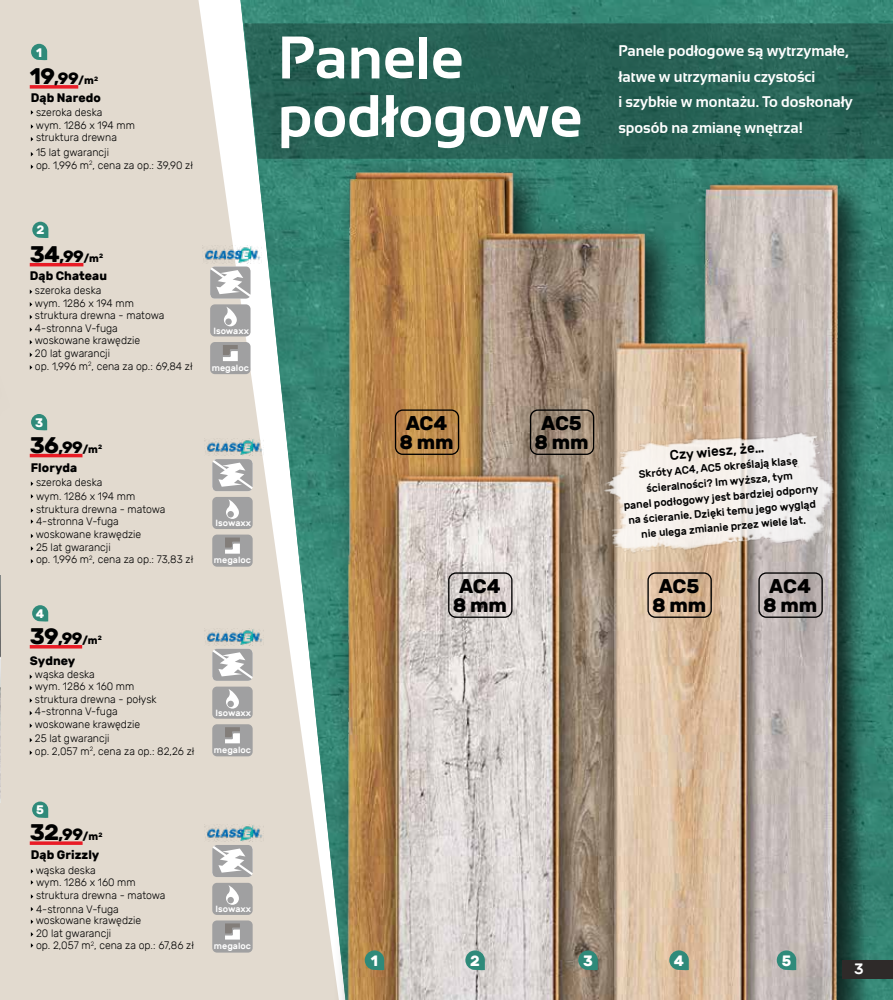
<style>
.page{position:relative;width:893px;height:1000px;background:#fff}
.page>*{position:absolute;margin:0;border:0;box-sizing:border-box;transform-origin:0 0}
.t1{font:700 60px/58.5px "Sansation";color:#fff}
.t2{font:700 19.8px/18.9px "Rubik";letter-spacing:-.01em;color:#000;text-align:center}
.t3{font:700 16.5px "Rubik";letter-spacing:-.03em;color:#000}
.t4{font:700 15.45px/25.5px "Sansation";color:#fff}
.t5{font:700 15px "Rubik";color:#fff}
.t6{font:500 15px "Rubik";color:#fff}
.t7{font:500 13.95px "Rubik";color:#000}
.t8{font:700 12.3px "Rubik";letter-spacing:.005em;color:#000}
.t9{font:700 12.3px "Rubik";color:#fff}
.t10{font:300 10.8px/12.6px "Rubik";color:#000}
.t11{font:500 10.8px/15px "Rubik";color:#000;text-align:center}
.t12{font:500 9px "Rubik";color:#fff}
.s1{font-size:22.5px}
.s2{font-size:10.8px}
</style>
<div class="page">
<div style="left:0;top:0;width:237px;height:999px;background:#e2dacf"></div>
<img style="left:240px;top:0;width:653px;height:33px">
<img style="left:237px;top:159px;width:656px;height:840px">
<svg style="left:30px;top:453px;width:52px;height:4px"></svg>
<svg style="left:30px;top:85px;width:48px;height:4px"></svg>
<div style="left:395px;top:409px;width:64px;height:46px;border:1px solid #000;border-radius:7px"></div>
<div style="left:530px;top:409px;width:64px;height:46px;border:1px solid #000;border-radius:7px"></div>
<div style="left:758px;top:572px;width:65px;height:45px;border:1px solid #000;border-radius:7px"></div>
<div style="left:448px;top:572px;width:64px;height:45px;border:1px solid #000;border-radius:7px"></div>
<div style="left:647px;top:572px;width:65px;height:45px;border:1px solid #000;border-radius:7px"></div>
<hr style="left:30px;top:645px;width:52px;height:3px;background:#e91b25">
<img style="left:204px;top:824px;width:59px;height:17px">
<svg style="left:212px;top:844px;width:41px;height:32px"></svg>
<div style="left:212px;top:882px;width:41px;height:32px;background:#a0a0a1;border-radius:5px"></div>
<svg style="left:226px;top:885px;width:13px;height:19px"></svg>
<div style="left:227px;top:896px;width:7px;height:7px;background:#a0a0a1;border-radius:50%"></div>
<div style="left:212px;top:920px;width:41px;height:32px;background:#a0a0a1;border-radius:5px"></div>
<svg style="left:225px;top:923px;width:15px;height:16px"></svg>
<img style="left:204px;top:438px;width:59px;height:17px">
<svg style="left:212px;top:459px;width:41px;height:32px"></svg>
<div style="left:212px;top:497px;width:41px;height:32px;background:#a0a0a1;border-radius:5px"></div>
<svg style="left:226px;top:499px;width:13px;height:20px"></svg>
<div style="left:227px;top:511px;width:7px;height:6px;background:#a0a0a1;border-radius:50%"></div>
<div style="left:212px;top:534px;width:41px;height:32px;background:#a0a0a1;border-radius:5px"></div>
<svg style="left:225px;top:537px;width:15px;height:16px"></svg>
<img style="left:204px;top:628px;width:59px;height:17px">
<svg style="left:212px;top:648px;width:41px;height:32px"></svg>
<div style="left:212px;top:686px;width:41px;height:32px;background:#a0a0a1;border-radius:5px"></div>
<svg style="left:226px;top:689px;width:13px;height:19px"></svg>
<div style="left:227px;top:700px;width:7px;height:7px;background:#a0a0a1;border-radius:50%"></div>
<div style="left:212px;top:724px;width:41px;height:32px;background:#a0a0a1;border-radius:5px"></div>
<svg style="left:225px;top:727px;width:15px;height:16px"></svg>
<hr style="left:30px;top:841px;width:53px;height:3px;background:#e91b25">
<hr style="left:30px;top:263px;width:53px;height:3px;background:#e91b25">
<img style="left:202px;top:246px;width:59px;height:17px">
<svg style="left:210px;top:266px;width:41px;height:32px"></svg>
<div style="left:210px;top:304px;width:41px;height:32px;background:#a0a0a1;border-radius:5px"></div>
<svg style="left:224px;top:307px;width:13px;height:19px"></svg>
<div style="left:225px;top:318px;width:7px;height:7px;background:#a0a0a1;border-radius:50%"></div>
<div style="left:210px;top:342px;width:41px;height:32px;background:#a0a0a1;border-radius:5px"></div>
<svg style="left:223px;top:345px;width:15px;height:16px"></svg>
<svg style="left:365px;top:950px;width:19px;height:20px"></svg>
<svg style="left:31px;top:44px;width:16px;height:16px"></svg>
<svg style="left:32px;top:222px;width:16px;height:16px"></svg>
<svg style="left:31px;top:414px;width:16px;height:16px"></svg>
<svg style="left:32px;top:605px;width:16px;height:16px"></svg>
<svg style="left:32px;top:801px;width:16px;height:16px"></svg>
<svg style="left:465px;top:950px;width:20px;height:20px"></svg>
<svg style="left:578px;top:950px;width:20px;height:20px"></svg>
<svg style="left:669px;top:950px;width:20px;height:20px"></svg>
<svg style="left:777px;top:950px;width:19px;height:20px"></svg>
<img style="left:594px;top:408px;width:253px;height:155px">
<svg style="left:244px;top:23px;width:649px;height:136px;background:#2b6458"></svg>
<img style="left:0;top:575px;width:1px;height:227px">
<div style="left:0;top:246px;width:16px;height:190px;background:#e2dacf"></div>
<div style="left:843px;top:959px;width:50px;height:19px;background:#2e2a29"></div>
<p class="t9" style="left:36px;top:45px;width:8px">1</p>
<h3 class="t3" style="left:30px;top:69px;width:70px"><span class="s1">19</span>,99<span class="s2">/m</span><sup>2</sup></h3>
<p class="t8" style="left:31px;top:91px;width:71px">Dąb Naredo</p>
<p class="t10" style="left:36px;top:106px;width:101px">szeroka deska<br>wym. 1286 x 194 mm struktura drewna</p>
<p class="t10" style="left:36px;top:146px;width:158px">15 lat gwarancji<br>op. 1,996 m<sup>2</sup>, cena za op.: 39,90 zł</p>
<p class="t9" style="left:36px;top:223px;width:9px">2</p>
<h3 class="t3" style="left:30px;top:246px;width:75px"><span class="s1">34</span>,99<span class="s2">/m</span><sup>2</sup></h3>
<p class="t8" style="left:30px;top:268px;width:79px">Dąb Chateau</p>
<p class="t10" style="left:35px;top:284px;width:159px">szeroka deska<br>wym. 1286 x 194 mm<br>struktura drewna - matowa<br>4-stronna V-fuga<br>woskowane krawędzie<br>20 lat gwarancji<br>op. 1,996 m<sup>2</sup>, cena za op.: 69,84 zł</p>
<p class="t9" style="left:35px;top:415px;width:10px">3</p>
<h3 class="t3" style="left:30px;top:437px;width:74px"><span class="s1">36</span>,99<span class="s2">/m</span><sup>2</sup></h3>
<p class="t8" style="left:31px;top:460px;width:48px">Floryda</p>
<p class="t10" style="left:36px;top:475px;width:101px;line-height:14.1px">szeroka deska<br>wym. 1286 x 194 mm</p>
<p class="t10" style="left:36px;top:502px;width:159px">struktura drewna - matowa<br>4-stronna V-fuga<br>woskowane krawędzie<br>25 lat gwarancji<br>op. 1,996 m<sup>2</sup>, cena za op.: 73,83 zł</p>
<p class="t9" style="left:36px;top:606px;width:10px">4</p>
<h3 class="t3" style="left:30px;top:628px;width:74px"><span class="s1">39</span>,99<span class="s2">/m</span><sup>2</sup></h3>
<p class="t8" style="left:30px;top:653px;width:47px">Sydney</p>
<p class="t10" style="left:35px;top:667px;width:123px">wąska deska<br>wym. 1286 x 160 mm struktura drewna - połysk<br>4-stronna V-fuga woskowane krawędzie</p>
<p class="t10" style="left:35px;top:732px;width:161px">25 lat gwarancji<br>op. 2,057 m<sup>2</sup>, cena za op.: 82,26 zł</p>
<p class="t12" style="left:213px;top:325px;width:37px">Isowaxx</p>
<p class="t12" style="left:212px;top:362px;width:39px">megaloc</p>
<p class="t12" style="left:216px;top:518px;width:37px">Isowaxx</p>
<p class="t12" style="left:214px;top:555px;width:39px">megaloc</p>
<p class="t12" style="left:216px;top:707px;width:37px">Isowaxx</p>
<p class="t12" style="left:214px;top:744px;width:39px">megaloc</p>
<p class="t9" style="left:36px;top:802px;width:9px">5</p>
<h3 class="t3" style="left:30px;top:824px;width:74px"><span class="s1">32</span>,99<span class="s2">/m</span><sup>2</sup></h3>
<p class="t8" style="left:31px;top:847px;width:70px">Dąb Grizzly</p>
<p class="t10" style="left:36px;top:863px;width:131px">wąska deska<br>wym. 1286 x 160 mm struktura drewna - matowa</p>
<p class="t10" style="left:36px;top:903px;width:107px;line-height:11.1px">4-stronna V-fuga woskowane krawędzie</p>
<p class="t10" style="left:36px;top:926px;width:159px">20 lat gwarancji<br>op. 2,057 m<sup>2</sup>, cena za op.: 67,86 zł</p>
<p class="t12" style="left:216px;top:903px;width:37px">Isowaxx</p>
<p class="t12" style="left:214px;top:940px;width:39px">megaloc</p>
<h1 class="t1" style="left:278px;top:28px;width:306px">Panele podłogowe</h1>
<h3 class="t4" style="left:618px;top:38px;width:236px">Panele podłogowe są wytrzymałe, łatwe w utrzymaniu czystości<br>i szybkie w montażu. To doskonały sposób na zmianę wnętrza!</h3>
<h2 class="t2" style="left:399px;top:414px;width:56px">AC4<br>8 mm</h2>
<h2 class="t2" style="left:534px;top:414px;width:56px">AC5<br>8 mm</h2>
<p class="t7" style="left:669px;top:447px;width:96px;rotate:-5deg">Czy wiesz, że…</p>
<p class="t11" style="left:620px;top:468px;width:197px;rotate:-5deg">Skróty AC4, AC5 określają klasę ścieralności? Im wyższa, tym<br>panel podłogowy jest bardziej odporny na ścieranie. Dzięki temu jego wygląd nie ulega zmianie przez wiele lat.</p>
<h2 class="t2" style="left:453px;top:576px;width:56px">AC4<br>8 mm</h2>
<h2 class="t2" style="left:652px;top:576px;width:56px">AC5<br>8 mm</h2>
<h2 class="t2" style="left:763px;top:576px;width:56px">AC4<br>8 mm</h2>
<h3 class="t5" style="left:371px;top:951px;width:9px">1</h3>
<h3 class="t5" style="left:470px;top:951px;width:11px">2</h3>
<h3 class="t5" style="left:583px;top:951px;width:11px">3</h3>
<h3 class="t5" style="left:674px;top:951px;width:12px">4</h3>
<h3 class="t5" style="left:782px;top:951px;width:11px">5</h3>
<h3 class="t6" style="left:854px;top:960px;width:11px">3</h3>
</div>
